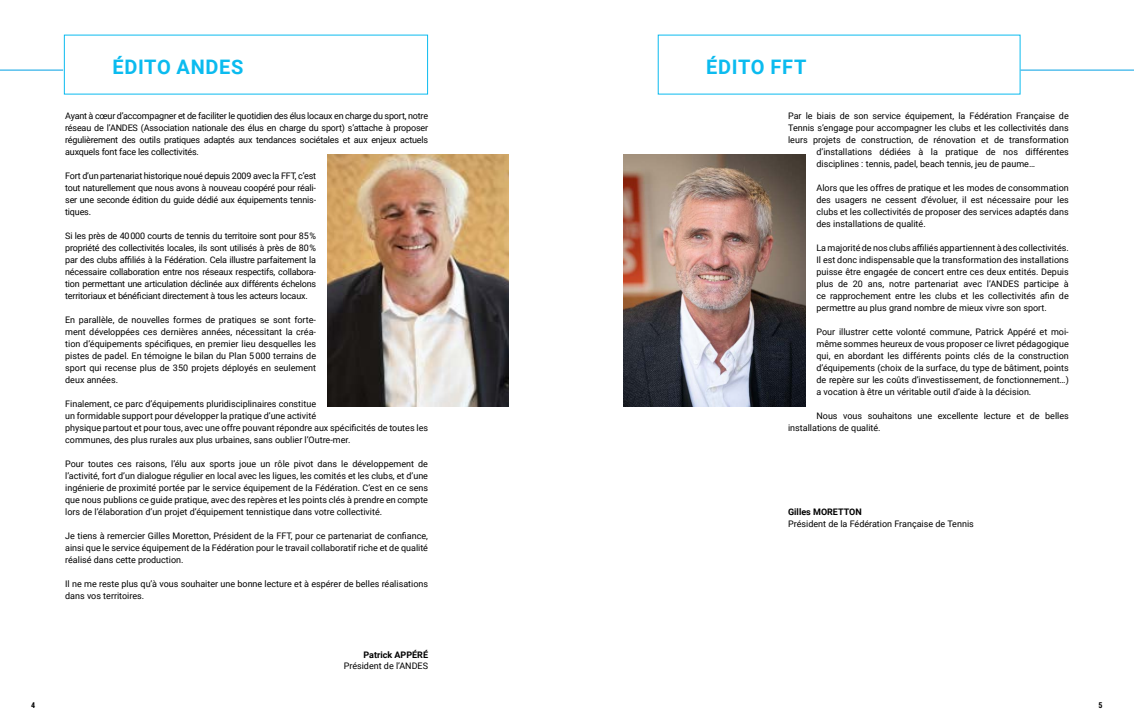
<style>
.page{position:relative;width:1134px;height:723px;background:#fff}
.page>*{position:absolute;margin:0;border:0;box-sizing:border-box;transform-origin:0 0}
.t1{font:700 20px "Roboto";letter-spacing:.035em;color:#0bbbef}
.t2{font:9px/12px "Roboto";color:#000;text-align:justify}
.t3{font:700 9px "Roboto";color:#000}
.t4{font:700 8px "Roboto Condensed";color:#000}
</style>
<div class="page">
<img style="left:327px;top:155px;width:182px;height:252px">
<img style="left:624px;top:155px;width:181px;height:252px">
<hr style="left:0;top:70px;width:63px;height:1px;background:#009fe3">
<hr style="left:1020px;top:70px;width:114px;height:1px;background:#009fe3">
<h1 class="t1" style="left:112px;top:52px;width:133px">ÉDITO ANDES</h1>
<p class="t2" style="left:65px;top:109px;width:364px">Ayant à cœur d’accompagner et de faciliter le quotidien des élus locaux en charge du sport, notre réseau de l’ANDES (Association nationale des élus en charge du sport) s’attache à proposer régulièrement des outils pratiques adaptés aux tendances sociétales et aux enjeux actuels auxquels font face les collectivités.</p>
<p class="t2" style="left:65px;top:169px;width:252px">Fort d’un partenariat historique noué depuis 2009 avec la FFT, c’est tout naturellement que nous avons à nouveau coopéré pour réali&shy;ser une seconde édition du guide dédié aux équipements tennis&shy;tiques.</p>
<p class="t2" style="left:65px;top:229px;width:252px">Si les près de 40 000 courts de tennis du territoire sont pour 85 % propriété des collectivités locales, ils sont utilisés à près de 80 % par des clubs affiliés à la Fédération. Cela illustre parfaitement la nécessaire collaboration entre nos réseaux respectifs, collabora&shy;tion permettant une articulation déclinée aux différents échelons territoriaux et bénéficiant directement à tous les acteurs locaux.</p>
<p class="t2" style="left:65px;top:313px;width:252px">En parallèle, de nouvelles formes de pratiques se sont forte&shy;ment développées ces dernières années, nécessitant la créa&shy;tion d’équipements spécifiques, en premier lieu desquelles les pistes de padel. En témoigne le bilan du Plan 5 000 terrains de sport qui recense plus de 350 projets déployés en seulement deux années.</p>
<p class="t2" style="left:65px;top:397px;width:364px;text-align:left">Finalement, ce parc d’équipements pluridisciplinaires constitue<br>un formidable support pour développer la pratique d’une activité<br>physique partout et pour tous, avec une offre pouvant répondre aux spécificités de toutes les communes, des plus rurales aux plus urbaines, sans oublier l’Outre-mer.</p>
<p class="t2" style="left:65px;top:457px;width:364px">Pour toutes ces raisons, l’élu aux sports joue un rôle pivot dans le développement de l’activité, fort d’un dialogue régulier en local avec les ligues, les comités et les clubs, et d’une ingénierie de proximité portée par le service équipement de la Fédération. C’est en ce sens que nous publions ce guide pratique, avec des repères et les points clés à prendre en compte lors de l’élaboration d’un projet d’équipement tennistique dans votre collectivité.</p>
<p class="t2" style="left:65px;top:529px;width:364px">Je tiens à remercier Gilles Moretton, Président de la FFT, pour ce partenariat de confiance, ainsi que le service équipement de la Fédération pour le travail collaboratif riche et de qualité réalisé dans cette production.</p>
<p class="t2" style="left:65px;top:577px;width:364px">Il ne me reste plus qu’à vous souhaiter une bonne lecture et à espérer de belles réalisations dans vos territoires.</p>
<p class="t3" style="left:363px;top:648px;width:66px">Patrick APPÉRÉ</p>
<p class="t2" style="left:344px;top:659px;width:86px">Président de l’ANDES</p>
<h1 class="t1" style="left:706px;top:52px;width:102px">ÉDITO FFT</h1>
<p class="t2" style="left:788px;top:109px;width:282px">Par le biais de son service équipement, la Fédération Française de</p>
<p class="t2" style="left:788px;top:121px;width:282px">Tennis s’engage pour accompagner les clubs et les collectivités dans</p>
<p class="t2" style="left:788px;top:133px;width:282px">leurs projets de construction, de rénovation et de transformation</p>
<p class="t2" style="left:816px;top:145px;width:254px">d’installations dédiées à la pratique de nos différentes</p>
<p class="t2" style="left:816px;top:157px;width:220px">disciplines : tennis, padel, beach tennis, jeu de paume…</p>
<p class="t2" style="left:816px;top:181px;width:254px">Alors que les offres de pratique et les modes de consommation des usagers ne cessent d’évoluer, il est nécessaire pour les clubs et les collectivités de proposer des services adaptés dans des installations de qualité.</p>
<p class="t2" style="left:816px;top:241px;width:254px">La majorité de nos clubs affiliés appartiennent à des collectivités.<br>Il est donc indispensable que la transformation des installations puisse être engagée de concert entre ces deux entités. Depuis plus de 20 ans, notre partenariat avec l’ANDES participe à ce rapprochement entre les clubs et les collectivités afin de permettre au plus grand nombre de mieux vivre son sport.</p>
<p class="t2" style="left:816px;top:325px;width:254px">Pour illustrer cette volonté commune, Patrick Appéré et moi&shy;même sommes heureux de vous proposer ce livret pédagogique qui, en abordant les différents points clés de la construction d’équipements (choix de la surface, du type de bâtiment, points de repère sur les coûts d’investissement, de fonctionnement…) a vocation à être un véritable outil d’aide à la décision.</p>
<p class="t2" style="left:788px;top:409px;width:282px;text-indent:28px">Nous vous souhaitons une excellente lecture et de belles installations de qualité.</p>
<p class="t3" style="left:788px;top:505px;width:75px">Gilles MORETTON</p>
<p class="t2" style="left:788px;top:517px;width:187px">Président de la Fédération Française de Tennis</p>
<p class="t4" style="left:31px;top:700px;width:6px">4</p>
<p class="t4" style="left:1098px;top:700px;width:6px">5</p>
</div>
